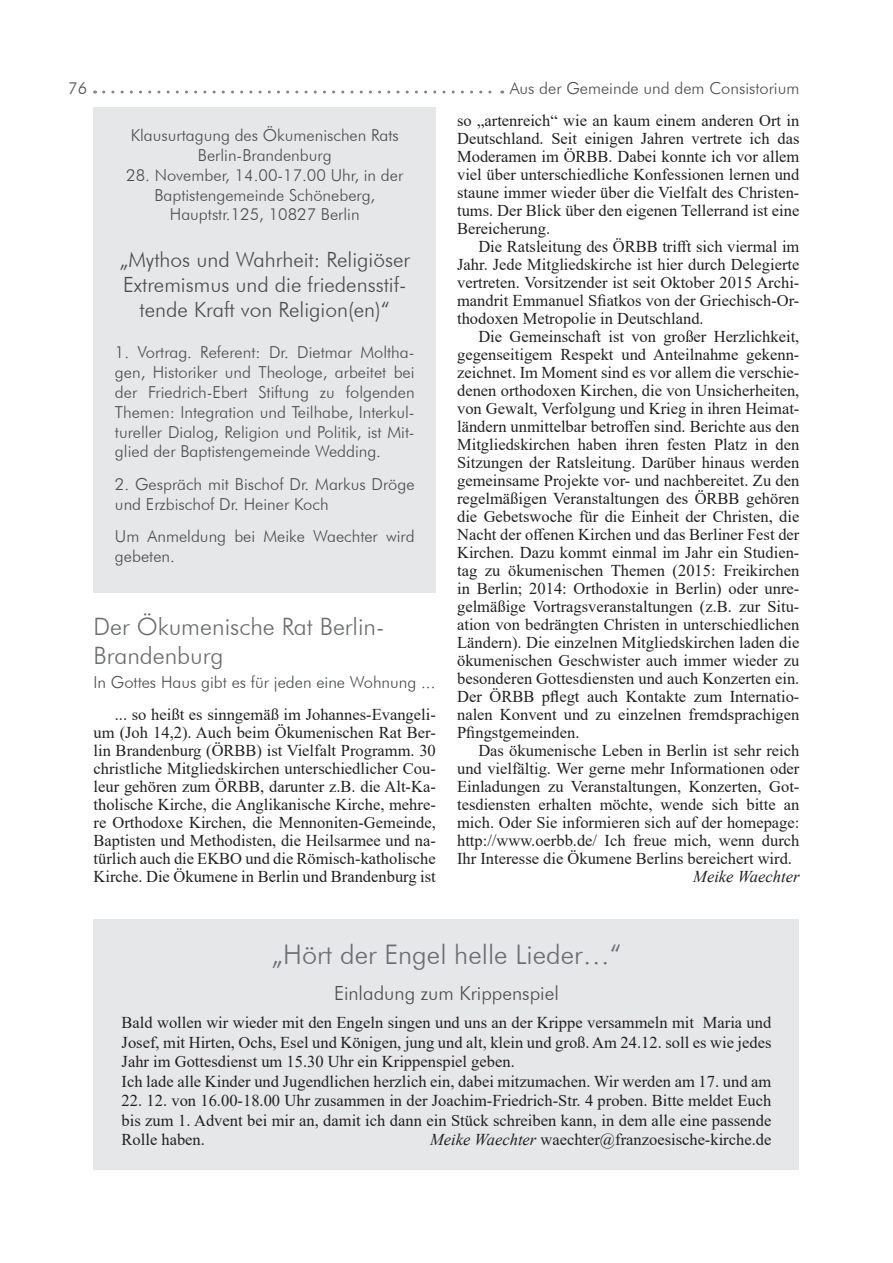
<style>
.page{position:relative;width:893px;height:1263px;background:#fff}
.page>*{position:absolute;margin:0;border:0;box-sizing:border-box;transform-origin:0 0}
.Huki_Head_groß{font:300 27px "Futura BT";color:#6c6d70}
.Huki_Head_groß-2{font:300 24px/28.8px "Futura BT";color:#6c6d70}
.Huki_Head_klein{font:300 21px/25.2px "Futura BT";color:#4b4c4d;text-align:center}
.Huki_Head_klein-2{font:300 19.5px "Futura BT";color:#4b4c4d}
.Huki_normaler_Fliest{font:16.5px/18px "Times New Roman";color:#231f20;text-align:justify}
.Huki_Head_klein-3{font:300 16.5px/19.8px "Futura BT";color:#4b4c4d;text-align:center}
.Fliestext_Kasten{font:16.5px/19.5px "Times New Roman";color:#231f20;text-align:justify}
.Huki_normaler_Fliest-2{font:italic 16.5px "Times New Roman";color:#231f20}
.s1{font-style:italic}
</style>
<div class="page">
<div style="left:93px;top:107px;width:343px;height:486px;background:#e6e7e9"></div>
<svg style="left:104px;top:91px;width:399px;height:3px"></svg>
<div style="left:94px;top:919px;width:705px;height:250px;background:#e6e7e9"></div>
<p class="Huki_Head_klein-3" style="left:68px;top:78px;width:21px">76</p>
<p class="Huki_Head_klein-3" style="left:510px;top:78px;width:291px">Aus der Gemeinde und dem Consistorium</p>
<p class="Huki_Head_klein-3" style="left:131px;top:125px;width:270px">Klausurtagung des Ökumenischen Rats<br>Berlin-Brandenburg</p>
<p class="Huki_Head_klein-3" style="left:126px;top:165px;width:279px">28. November, 14.00-17.00 Uhr, in der<br>Baptistengemeinde Schöneberg,<br>Hauptstr.125, 10827 Berlin</p>
<p class="Huki_Head_klein" style="left:119px;top:247px;width:292px">„Mythos und Wahrheit: Religiöser<br>Extremismus und die friedensstif&shy;tende Kraft von Religion(en)“</p>
<p class="Huki_Head_klein-3" style="left:115px;top:342px;width:301px;text-align:justify">1. Vortrag. Referent: Dr. Dietmar Moltha&shy;gen, Historiker und Theologe, arbeitet bei der Friedrich-Ebert Stiftung zu folgenden Themen: Integration und Teilhabe, Interkul&shy;tureller Dialog, Religion und Politik, ist Mit&shy;glied der Baptistengemeinde Wedding.</p>
<p class="Huki_Head_klein-3" style="left:115px;top:474px;width:301px;text-align:left">2. Gespräch mit Bischof Dr. Markus Dröge und Erzbischof Dr. Heiner Koch</p>
<p class="Huki_Head_klein-3" style="left:115px;top:526px;width:301px;text-align:left">Um Anmeldung bei Meike Waechter wird gebeten.</p>
<p class="Huki_Head_groß-2" style="left:94px;top:612px;width:292px">Der Ökumenische Rat Berlin-<br>Brandenburg</p>
<p class="Huki_Head_klein-3" style="left:94px;top:672px;width:343px">In Gottes Haus gibt es für jeden eine Wohnung ...</p>
<p class="Huki_normaler_Fliest" style="left:94px;top:705px;width:344px;text-indent:21px">... so heißt es sinngemäß im Johannes-Evangeli&shy;um (Joh 14,2). Auch beim Ökumenischen Rat Ber&shy;lin Brandenburg (ÖRBB) ist Vielfalt Programm. 30 christliche Mitgliedskirchen unterschiedlicher Cou&shy;leur gehören zum ÖRBB, darunter z.B. die Alt-Ka&shy;tholische Kirche, die Anglikanische Kirche, mehre&shy;re Orthodoxe Kirchen, die Mennoniten-Gemeinde, Baptisten und Methodisten, die Heilsarmee und na&shy;türlich auch die EKBO und die Römisch-katholische Kirche. Die Ökumene in Berlin und Brandenburg ist</p>
<p class="Huki_normaler_Fliest" style="left:457px;top:111px;width:344px">so „artenreich“ wie an kaum einem anderen Ort in Deutschland. Seit einigen Jahren vertrete ich das Moderamen im ÖRBB. Dabei konnte ich vor allem viel über unterschiedliche Konfessionen lernen und staune immer wieder über die Vielfalt des Christen&shy;tums. Der Blick über den eigenen Tellerrand ist eine Bereicherung.</p>
<p class="Huki_normaler_Fliest" style="left:457px;top:237px;width:344px;text-indent:21px">Die Ratsleitung des ÖRBB trifft sich viermal im Jahr. Jede Mitgliedskirche ist hier durch Delegierte vertreten. Vorsitzender ist seit Oktober 2015 Archi&shy;mandrit Emmanuel Sfiatkos von der Griechisch-Or&shy;thodoxen Metropolie in Deutschland.</p>
<p class="Huki_normaler_Fliest" style="left:457px;top:327px;width:344px;text-indent:21px">Die Gemeinschaft ist von großer Herzlichkeit, gegenseitigem Respekt und Anteilnahme gekenn&shy;zeichnet. Im Moment sind es vor allem die verschie&shy;denen orthodoxen Kirchen, die von Unsicherheiten, von Gewalt, Verfolgung und Krieg in ihren Heimat&shy;ländern unmittelbar betroffen sind. Berichte aus den Mitgliedskirchen haben ihren festen Platz in den Sitzungen der Ratsleitung. Darüber hinaus werden gemeinsame Projekte vor- und nachbereitet. Zu den regelmäßigen Veranstaltungen des ÖRBB gehören die Gebetswoche für die Einheit der Christen, die Nacht der offenen Kirchen und das Berliner Fest der Kirchen. Dazu kommt einmal im Jahr ein Studien&shy;tag zu ökumenischen Themen (2015: Freikirchen in Berlin; 2014: Orthodoxie in Berlin) oder unre&shy;gelmäßige Vortragsveranstaltungen (z.B. zur Situ&shy;ation von bedrängten Christen in unterschiedlichen Ländern). Die einzelnen Mitgliedskirchen laden die ökumenischen Geschwister auch immer wieder zu besonderen Gottesdiensten und auch Konzerten ein.<br>Der ÖRBB pflegt auch Kontakte zum Internatio&shy;nalen Konvent und zu einzelnen fremdsprachigen Pfingstgemeinden.</p>
<p class="Huki_normaler_Fliest" style="left:457px;top:741px;width:344px;text-indent:21px">Das ökumenische Leben in Berlin ist sehr reich und vielfältig. Wer gerne mehr Informationen oder Einladungen zu Veranstaltungen, Konzerten, Got&shy;tesdiensten erhalten möchte, wende sich bitte an mich. Oder Sie informieren sich auf der homepage: http://www.oerbb.de/ Ich freue mich, wenn durch Ihr Interesse die Ökumene Berlins bereichert wird.</p>
<p class="Huki_normaler_Fliest-2" style="left:693px;top:865px;width:108px">Meike Waechter</p>
<p class="Huki_Head_groß" style="left:272px;top:938px;width:351px">„Hört der Engel helle Lieder…“</p>
<p class="Huki_Head_klein-2" style="left:334px;top:981px;width:226px">Einladung zum Krippenspiel</p>
<p class="Fliestext_Kasten" style="left:122px;top:1012px;width:651px">Bald wollen wir wieder mit den Engeln singen und uns an der Krippe versammeln mit Maria und Josef, mit Hirten, Ochs, Esel und Königen, jung und alt, klein und groß. Am 24.12. soll es wie jedes Jahr im Gottesdienst um 15.30 Uhr ein Krippenspiel geben.</p>
<p class="Fliestext_Kasten" style="left:122px;top:1071px;width:651px">Ich lade alle Kinder und Jugendlichen herzlich ein, dabei mitzumachen. Wir werden am 17. und am</p>
<p class="Fliestext_Kasten" style="left:122px;top:1090px;width:651px">22. 12. von 16.00-18.00 Uhr zusammen in der Joachim-Friedrich-Str. 4 proben. Bitte meldet Euch bis zum 1. Advent bei mir an, damit ich dann ein Stück schreiben kann, in dem alle eine passende Rolle haben.</p>
<p class="Fliestext_Kasten" style="left:430px;top:1129px;width:343px"><span class="s1">Meike Waechter</span> waechter@franzoesische-kirche.de</p>
</div>
